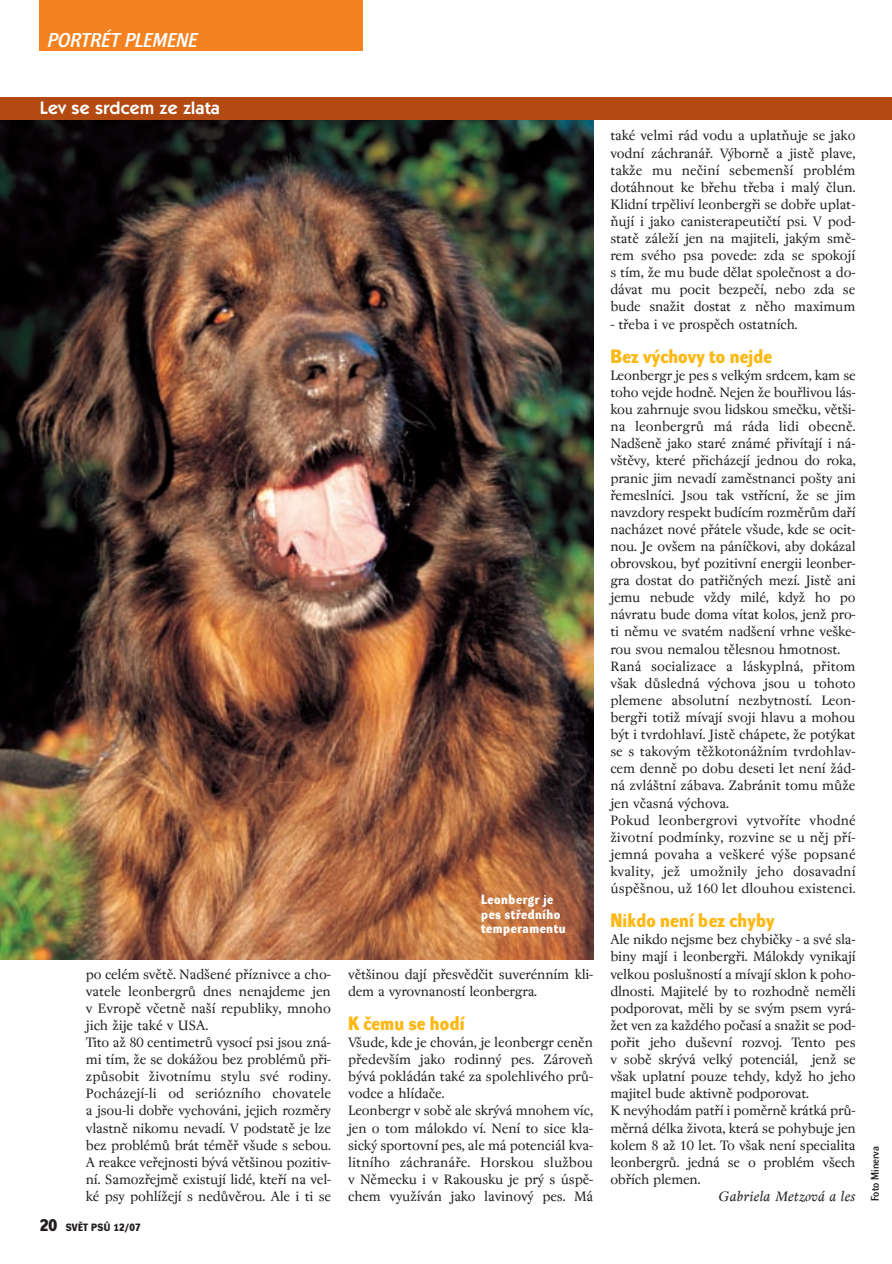
<style>
.page{position:relative;width:892px;height:1264px;background:#fff}
.page>*{position:absolute;margin:0;border:0;box-sizing:border-box;transform-origin:0 0}
.t1{font:19.5px "Dynamo D Italic D";letter-spacing:.01em;color:#fff}
.t2{font:18.9px "Dynamo DB";letter-spacing:.01em;color:#fcb814}
.t3{font:600 18px "Itc Kabel CE";letter-spacing:.01em;color:#fff}
.t4{font:15px/17.1px "Regent";letter-spacing:-.015em;color:#231f20}
.t5{font:italic 15px "Regent";letter-spacing:.02em;color:#231f20}
.t6{font:13.2px/14.9px "Dynamo DB";letter-spacing:.045em;color:#fff}
.t7{font:10.8px "Dynamo DD";color:#231f20}
.t8{font:10.35px "Dynamo DB";letter-spacing:.03em;color:#231f20}
.s1{font-size:16.5px}
</style>
<div class="page">
<img style="left:0;top:0;width:892px;height:960px">
<h1 class="t1" style="left:48px;top:32px;width:151px">PORTRÉT PLEMENE</h1>
<p class="t3" style="left:40px;top:101px;width:182px">Lev se srdcem ze zlata</p>
<p class="t6" style="left:481px;top:893px;width:86px">Leonbergr je pes stfiedního temperamentu</p>
<p class="t4" style="left:86px;top:966px;width:247px">po celém svûtû. Nad‰ené pfiíznivce a cho&shy;vatele leonbergrÛ dnes nenajdeme jen v Evropû vãetnû na‰í republiky, mnoho jich Ïije také v USA.<br>Tito aÏ 80 centimetrÛ vysocí psi jsou zná&shy;mi tím, Ïe se dokáÏou bez problémÛ pfii&shy;zpÛsobit Ïivotnímu stylu své rodiny.<br>Pocházejí-li od seriózního chovatele a jsou-li dobfie vychováni, jejich rozmûry vlastnû nikomu nevadí. V podstatû je lze bez problémÛ brát témûfi v‰ude s sebou.<br>A reakce vefiejnosti b˘vá vût‰inou pozitiv&shy;ní. Samozfiejmû existují lidé, ktefií na vel&shy;ké psy pohlíÏejí s nedÛvûrou. Ale i ti se</p>
<p class="t4" style="left:348px;top:966px;width:247px">vût‰inou dají pfiesvûdãit suverénním kli&shy;dem a vyrovnaností leonbergra.</p>
<p class="t2" style="left:348px;top:1015px;width:118px">K ãemu se hodí</p>
<p class="t4" style="left:348px;top:1035px;width:247px">V‰ude, kde je chován, je leonbergr cenûn pfiedev‰ím jako rodinn˘ pes. ZároveÀ b˘vá pokládán také za spolehlivého prÛ&shy;vodce a hlídaãe.<br>Leonbergr v sobû ale skr˘vá mnohem víc, jen o tom málokdo ví. Není to sice kla&shy;sick˘ sportovní pes, ale má potenciál kva&shy;litního záchranáfie. Horskou sluÏbou v Nûmecku i v Rakousku je pr˘ s úspû&shy;chem vyuÏíván jako lavinov˘ pes. Má</p>
<p class="t8" style="left:40px;top:1223px;width:102px"><span class="s1">20</span> SVùT PSÒ 12/07</p>
<p class="t4" style="left:610px;top:128px;width:247px;text-align:justify">také velmi rád vodu a uplatÀuje se jako vodní záchranáfi. V˘bornû a jistû plave, takÏe mu neãiní sebemen‰í problém dotáhnout ke bfiehu tfieba i mal˘ ãlun.<br>Klidní trpûliví leonbergfii se dobfie uplat-Àují i jako canisterapeutiãtí psi. V pod&shy;statû záleÏí jen na majiteli, jak˘m smû&shy;rem svého psa povede: zda se spokojí s tím, Ïe mu bude dûlat spoleãnost a do&shy;dávat mu pocit bezpeãí, nebo zda se bude snaÏit dostat z nûho maximum</p>
<p class="t4" style="left:610px;top:316px;width:189px">- tfieba i ve prospûch ostatních.</p>
<p class="t2" style="left:610px;top:348px;width:163px">Bez v˘chovy to nejde</p>
<p class="t4" style="left:610px;top:368px;width:247px">Leonbergr je pes s velk˘m srdcem, kam se toho vejde hodnû. Nejen Ïe boufilivou lás&shy;kou zahrnuje svou lidskou smeãku, vût‰i&shy;na leonbergrÛ má ráda lidi obecnû.<br>Nad‰enû jako staré známé pfiivítají i ná&shy;v‰tûvy, které pfiicházejí jednou do roka, pranic jim nevadí zamûstnanci po‰ty ani fiemeslníci. Jsou tak vstfiícní, Ïe se jim navzdory respekt budícím rozmûrÛm dafií nacházet nové pfiátele v‰ude, kde se ocit&shy;nou. Je ov‰em na páníãkovi, aby dokázal obrovskou, byÈ pozitivní energii leonber&shy;gra dostat do patfiiãn˘ch mezí. Jistû ani jemu nebude vÏdy milé, kdyÏ ho po návratu bude doma vítat kolos, jenÏ pro&shy;ti nûmu ve svatém nad‰ení vrhne ve‰ke&shy;rou svou nemalou tûlesnou hmotnost.<br>Raná socializace a láskyplná, pfiitom v‰ak dÛsledná v˘chova jsou u tohoto plemene absolutní nezbytností. Leon&shy;bergfii totiÏ mívají svoji hlavu a mohou b˘t i tvrdohlaví. Jistû chápete, Ïe pot˘kat se s takov˘m tûÏkotonáÏním tvrdohlav&shy;cem dennû po dobu deseti let není Ïád&shy;ná zvlá‰tní zábava. Zabránit tomu mÛÏe jen vãasná v˘chova.<br>Pokud leonbergrovi vytvofiíte vhodné Ïivotní podmínky, rozvine se u nûj pfií&shy;jemná povaha a ve‰keré v˘‰e popsané kvality, jeÏ umoÏnily jeho dosavadní úspû‰nou, uÏ 160 let dlouhou existenci.</p>
<p class="t2" style="left:610px;top:913px;width:166px">Nikdo není bez chyby</p>
<p class="t4" style="left:610px;top:932px;width:247px">Ale nikdo nejsme bez chybiãky - a své sla&shy;biny mají i leonbergfii. Málokdy vynikají velkou poslu‰ností a mívají sklon k poho&shy;dlnosti. Majitelé by to rozhodnû nemûli podporovat, mûli by se sv˘m psem vyrá-Ïet ven za kaÏdého poãasí a snaÏit se pod&shy;pofiit jeho du‰evní rozvoj. Tento pes v sobû skr˘vá velk˘ potenciál, jenÏ se v‰ak uplatní pouze tehdy, kdyÏ ho jeho majitel bude aktivnû podporovat.<br>K nev˘hodám patfií i pomûrnû krátká prÛ&shy;mûrná délka Ïivota, která se pohybuje jen kolem 8 aÏ 10 let. To v‰ak není specialita leonbergrÛ. jedná se o problém v‰ech obfiích plemen.</p>
<p class="t5" style="left:719px;top:1190px;width:138px">Gabriela Metzová a les</p>
<p class="t7" style="left:871px;top:1200px;width:56px;rotate:-90deg">Foto Minerva</p>
</div>
